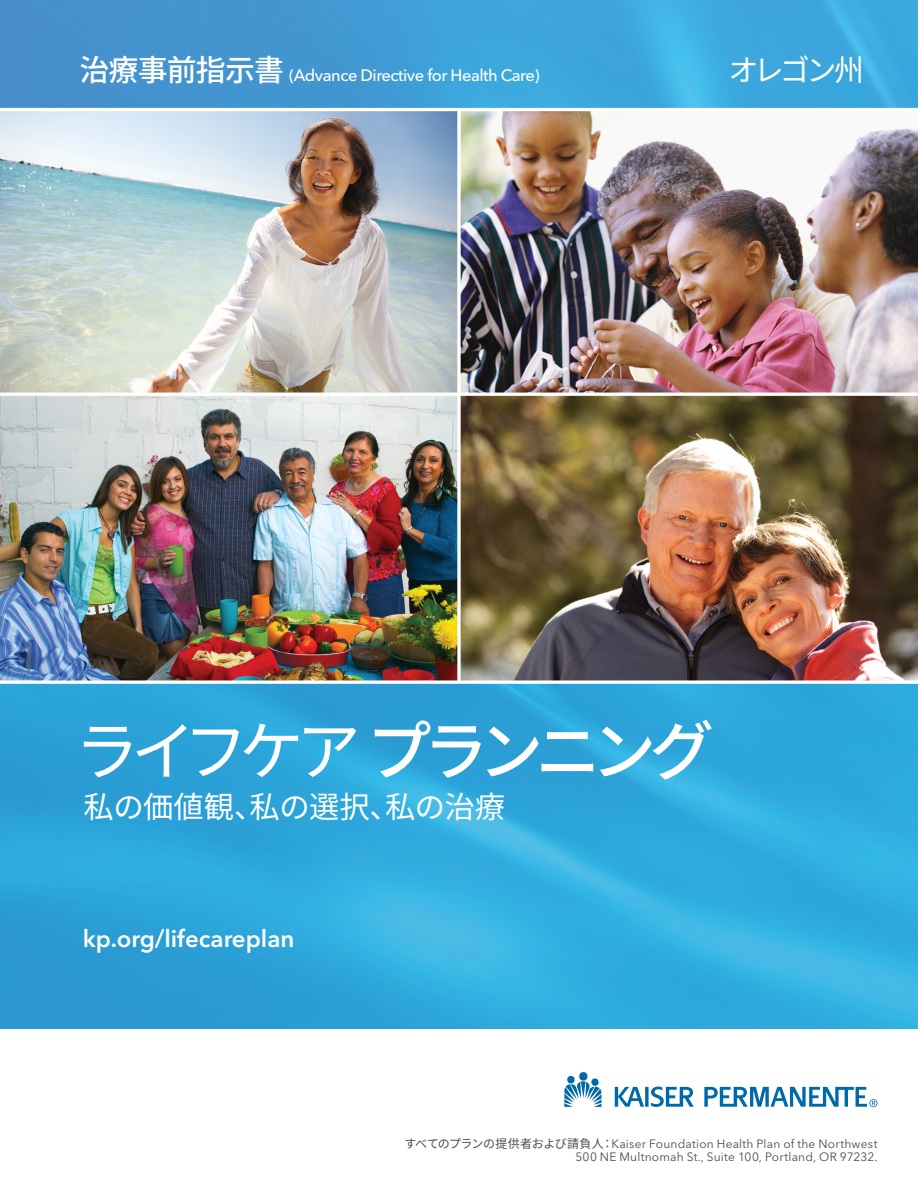
<style>
.page{position:relative;width:918px;height:1188px;background:#fff}
.page>*{position:absolute;margin:0;border:0;box-sizing:border-box;transform-origin:0 0}
.t1{font:500 64.5px "Noto Sans CJ Kjp";letter-spacing:-.125em;color:#fff}
.t2{font:30.3px "Noto Sans CJ Kjp";letter-spacing:-.015em;color:#fff}
.t3{font:30px "Noto Sans CJ Kjp";letter-spacing:-.12em;color:#fff}
.t4{font:600 24px "Avenir Next LT Pro";color:#fff}
.t5{font:500 16.5px "Avenir Next LT Pro";letter-spacing:-.03em;color:#fff}
.t6{font:12px "Avenir Next LT Pro";letter-spacing:.015em;color:#4d4d4f}
.s1{font-family:"Noto Sans CJ Kjp";font-size:30px}
.s2{font-weight:400}
.s3{font-family:"Noto Sans CJ Kjp"}
</style>
<div class="page">
<img style="left:0;top:0;width:918px;height:1028px">
<img style="left:0;top:111px;width:918px;height:282px">
<img style="left:0;top:396px;width:457px;height:284px">
<img style="left:461px;top:396px;width:457px;height:284px">
<svg style="left:564px;top:1076px;width:38px;height:31px"></svg>
<div style="left:579px;top:1072px;width:9px;height:9px;background:#0069a7;border-radius:50%"></div>
<svg style="left:645px;top:1087px;width:4px;height:20px"></svg>
<svg style="left:615px;top:1087px;width:29px;height:20px"></svg>
<svg style="left:651px;top:1087px;width:43px;height:20px"></svg>
<svg style="left:704px;top:1087px;width:173px;height:20px"></svg>
<hr style="left:0;top:393px;width:918px;height:3px;background:#fff">
<svg style="left:0;top:680px;width:918px;height:4px"></svg>
<hr style="left:0;top:108px;width:918px;height:3px;background:#fff">
<svg style="left:457px;top:111px;width:4px;height:572px"></svg>
<p class="t5" style="left:80px;top:65px;width:462px"><span class="s1">治療事前指示書</span> (Advance Directive for Health Care)</p>
<p class="t3" style="left:728px;top:53px;width:137px">オレゴン州</p>
<h1 class="t1" style="left:75px;top:715px;width:641px"><span class="s2">ライフケア</span>プランニング</h1>
<h1 class="t2" style="left:84px;top:789px;width:423px">私の価値観、私の選択、私の治療</h1>
<p class="t4" style="left:83px;top:924px;width:213px">kp.org/lifecareplan</p>
<p class="t6" style="left:404px;top:1136px;width:475px"><span class="s3">すべてのプランの提供者および請負人：</span>Kaiser Foundation Health Plan of the Northwest</p>
<p class="t6" style="left:576px;top:1150px;width:303px">500 NE Multnomah St., Suite 100, Portland, OR 97232.</p>
</div>
